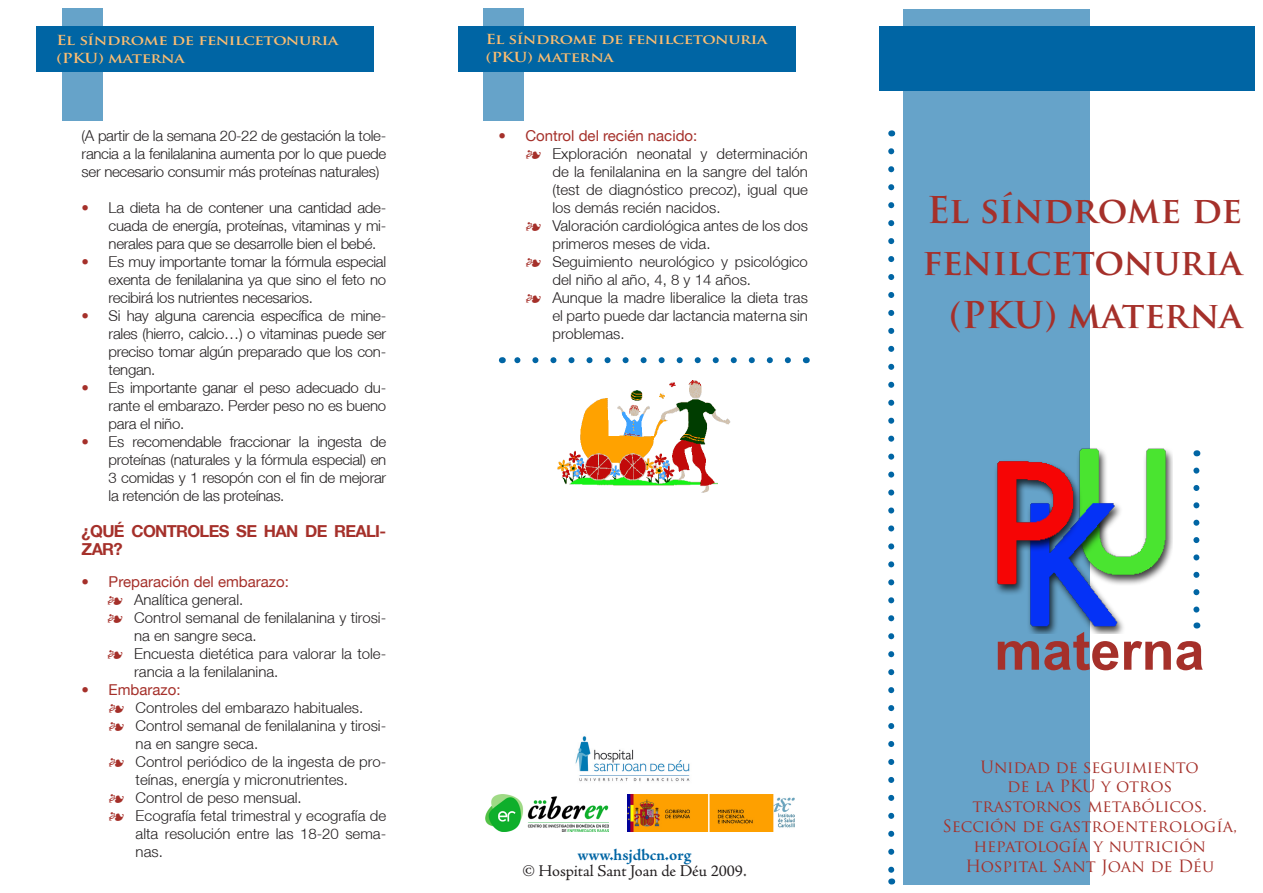
<style>
.page{position:relative;width:1263px;height:893px;background:#fff}
.page>*{position:absolute;margin:0;border:0;box-sizing:border-box;transform-origin:0 0}
.Título{font:700 54px "Arial";color:#a5302a}
.Título-2{font:700 36px/52.5px "Trajan Pro";color:#a5302a;text-align:right}
.Nombre_de_empresa{font:16.5px/19.8px "Trajan Pro";color:#a5302a;text-align:center}
.bulet{font:700 16.5px/18px "Helvetica Neue LT";letter-spacing:-.04em;color:#a5302a}
.Dirección{font:16.5px "Adobe Jenson Pro";color:#231f20}
.Dirección-2{font:700 16.5px "Adobe Jenson Pro";color:#0065a4}
.bulet-2{font:300 15px/18px "Helvetica Neue LT";color:#231f20;text-align:justify}
.bulet-3{font:15px "Helvetica Neue LT";color:#a5302a}
.t1{font:15px/18px "Adobe Jenson Pro";color:#a5302a}
.t2{font:300 15px "Helvetica Neue LT";color:#a5302a}
.Encabezado{font:700 13.5px/18px "Trajan Pro";letter-spacing:-.02em;color:#fcbd71;scale:1.2 1}
</style>
<div class="page">
<div style="left:904px;top:9px;width:186px;height:875px;background:#66a3c9"></div>
<div style="left:879px;top:26px;width:375px;height:65px;background:#0065a4"></div>
<svg style="left:888px;top:151px;width:6px;height:733px"></svg>
<div style="left:62px;top:9px;width:41px;height:112px;background:#66a3c9"></div>
<div style="left:36px;top:27px;width:338px;height:45px;background:#0065a4"></div>
<div style="left:483px;top:9px;width:41px;height:112px;background:#66a3c9"></div>
<div style="left:458px;top:27px;width:338px;height:45px;background:#0065a4"></div>
<svg style="left:514px;top:357px;width:274px;height:6px"></svg>
<svg style="left:1193px;top:470px;width:6px;height:158px"></svg>
<img style="left:995px;top:448px;width:177px;height:185px">
<img style="left:558px;top:381px;width:173px;height:111px">
<img style="left:575px;top:736px;width:115px;height:46px">
<img style="left:486px;top:794px;width:123px;height:38px">
<img style="left:627px;top:794px;width:168px;height:38px">
<p class="Encabezado" style="left:57px;top:31px;width:236px">El síndrome de fenilcetonuria (PKU) materna</p>
<p class="bulet-2" style="left:82px;top:126px;width:306px">(A partir de la semana 20-22 de gestación la tole&shy;rancia a la fenilalanina aumenta por lo que puede ser necesario consumir más proteínas naturales)</p>
<p class="bulet-2" style="left:109px;top:198px;width:279px">La dieta ha de contener una cantidad ade&shy;cuada de energía, proteínas, vitaminas y mi&shy;nerales para que se desarrolle bien el bebé.</p>
<p class="bulet-2" style="left:109px;top:252px;width:279px">Es muy importante tomar la fórmula especial exenta de fenilalanina ya que sino el feto no recibirá los nutrientes necesarios.</p>
<p class="bulet-2" style="left:109px;top:306px;width:279px">Si hay alguna carencia específica de mine&shy;rales (hierro, calcio…) o vitaminas puede ser preciso tomar algún preparado que los con&shy;tengan.</p>
<p class="bulet-2" style="left:109px;top:378px;width:279px">Es importante ganar el peso adecuado du&shy;rante el embarazo. Perder peso no es bueno para el niño.</p>
<p class="bulet-2" style="left:109px;top:432px;width:279px">Es recomendable fraccionar la ingesta de proteínas (naturales y la fórmula especial) en 3 comidas y 1 resopón con el fin de mejorar la retención de las proteínas.</p>
<p class="bulet" style="left:82px;top:522px;width:306px">¿QUÉ CONTROLES SE HAN DE REALI-<br>ZAR?</p>
<p class="bulet-3" style="left:109px;top:573px;width:182px">Preparación del embarazo:</p>
<p class="bulet-2" style="left:134px;top:591px;width:111px">Analítica general.</p>
<p class="bulet-2" style="left:134px;top:609px;width:254px">Control semanal de fenilalanina y tirosi&shy;na en sangre seca.</p>
<p class="bulet-2" style="left:134px;top:645px;width:254px">Encuesta dietética para valorar la tole&shy;rancia a la fenilalanina.</p>
<p class="bulet-3" style="left:109px;top:681px;width:73px">Embarazo:</p>
<p class="bulet-2" style="left:136px;top:699px;width:229px">Controles del embarazo habituales.</p>
<p class="bulet-2" style="left:136px;top:717px;width:252px">Control semanal de fenilalanina y tirosi&shy;na en sangre seca.</p>
<p class="bulet-2" style="left:136px;top:753px;width:252px">Control periódico de la ingesta de pro&shy;teínas, energía y micronutrientes.</p>
<p class="bulet-2" style="left:136px;top:789px;width:168px">Control de peso mensual.</p>
<p class="bulet-2" style="left:136px;top:807px;width:252px">Ecografía fetal trimestral y ecografía de alta resolución entre las 18-20 sema&shy;nas.</p>
<p class="t2" style="left:82px;top:199px;width:9px">•</p>
<p class="t2" style="left:82px;top:253px;width:9px">•</p>
<p class="t2" style="left:82px;top:307px;width:9px">•</p>
<p class="t2" style="left:82px;top:379px;width:9px">•</p>
<p class="t2" style="left:82px;top:433px;width:9px">•</p>
<p class="bulet-3" style="left:82px;top:573px;width:9px">•</p>
<p class="t1" style="left:107px;top:592px;width:18px">• •</p>
<p class="t1" style="left:107px;top:646px;width:18px">•</p>
<p class="bulet-3" style="left:82px;top:681px;width:9px">•</p>
<p class="t1" style="left:109px;top:700px;width:18px">• •</p>
<p class="t1" style="left:109px;top:754px;width:18px">•</p>
<p class="t1" style="left:109px;top:790px;width:18px">• •</p>
<p class="Encabezado" style="left:486px;top:30px;width:236px">El síndrome de fenilcetonuria (PKU) materna</p>
<p class="bulet-3" style="left:498px;top:127px;width:9px">•</p>
<p class="bulet-3" style="left:525px;top:127px;width:173px">Control del recién nacido:</p>
<p class="bulet-2" style="left:552px;top:144px;width:257px">Exploración neonatal y determinación de la fenilalanina en la sangre del talón (test de diagnóstico precoz), igual que los demás recién nacidos.</p>
<p class="bulet-2" style="left:552px;top:216px;width:257px">Valoración cardiológica antes de los dos primeros meses de vida.</p>
<p class="bulet-2" style="left:552px;top:252px;width:257px">Seguimiento neurológico y psicológico del niño al año, 4, 8 y 14 años.</p>
<p class="bulet-2" style="left:552px;top:288px;width:257px">Aunque la madre liberalice la dieta tras el parto puede dar lactancia materna sin problemas.</p>
<p class="t1" style="left:525px;top:146px;width:18px">•</p>
<p class="t1" style="left:525px;top:218px;width:18px">•</p>
<p class="t1" style="left:525px;top:254px;width:18px">•</p>
<p class="t1" style="left:525px;top:290px;width:18px">•</p>
<p class="Dirección-2" style="left:577px;top:845px;width:115px">www.hsjdbcn.org</p>
<p class="Dirección" style="left:522px;top:862px;width:226px">© Hospital Sant Joan de Déu 2009.</p>
<p class="Título-2" style="left:922px;top:184px;width:321px">El síndrome de fenilcetonuria (PKU) materna</p>
<p class="Título" style="left:994px;top:615px;width:212px">materna</p>
<p class="Nombre_de_empresa" style="left:972px;top:756px;width:236px">Unidad de seguimiento de la PKU y otros trastornos metabólicos.</p>
<p class="Nombre_de_empresa" style="left:942px;top:816px;width:296px">Sección de gastroenterología,</p>
<p class="Nombre_de_empresa" style="left:973px;top:836px;width:234px">hepatología y nutrición</p>
<p class="Nombre_de_empresa" style="left:965px;top:855px;width:250px">Hospital Sant Joan de Déu</p>
</div>
